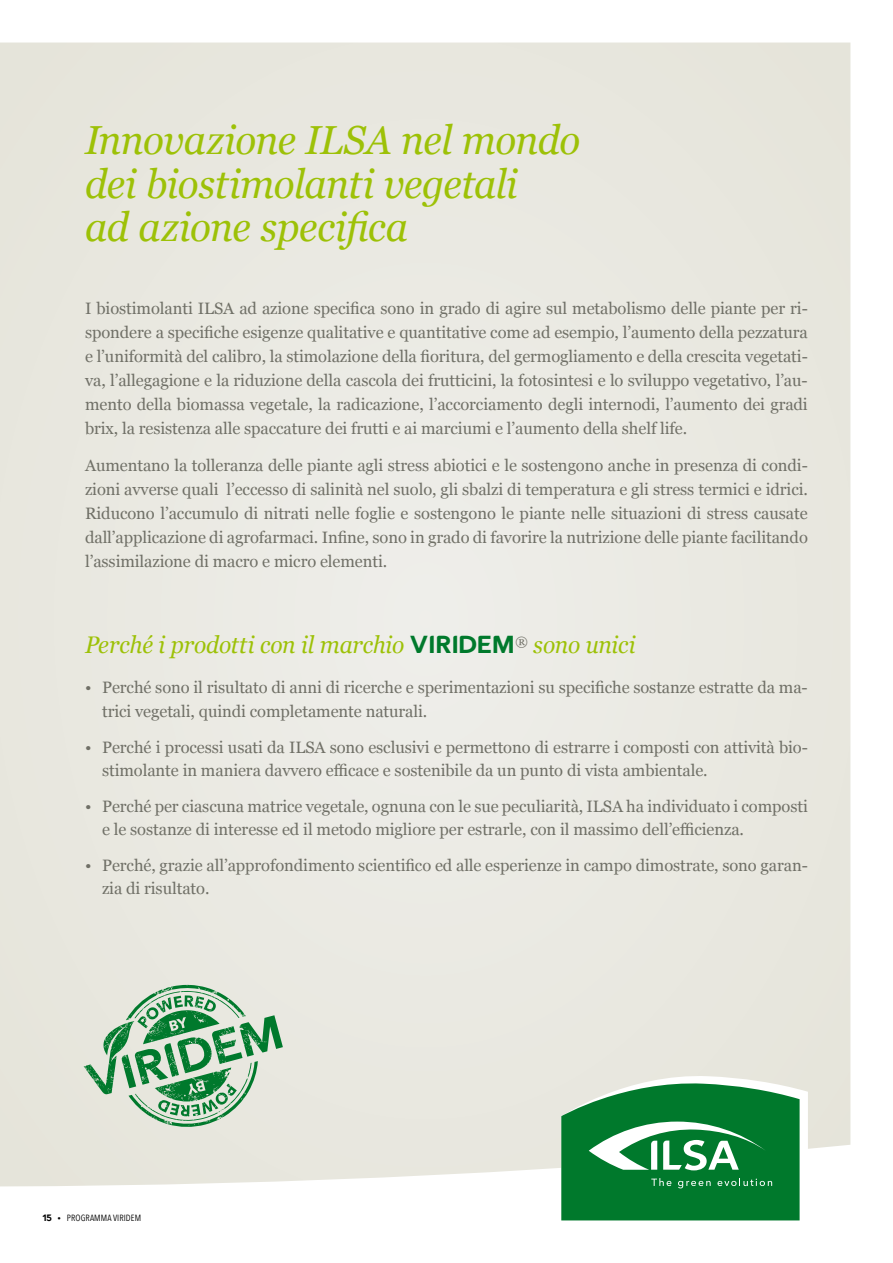
<style>
.page{position:relative;width:893px;height:1263px;background:#fff}
.page>*{position:absolute;margin:0;border:0;box-sizing:border-box;transform-origin:0 0}
.t1{font:italic 40.5px/43.5px "Georgia";letter-spacing:-.015em;color:#9dc107;scale:.96 1}
.t2{font:italic 24px "Georgia";letter-spacing:-.01em;color:#9dc107;scale:.95 1}
.t3{font:16.5px/24px "Georgia";letter-spacing:-.005em;color:#707067}
.t4{font:9px "Avenir Next Condensed";letter-spacing:.01em;color:#000}
.s1{font-family:"Ilsanew";font-style:normal;color:#00792c}
.s2{font-family:"Ilsanew"}
</style>
<div class="page">
<div style="left:0;top:43px;width:850px;height:1143px;background:#e9e8e1"></div>
<svg style="left:84px;top:985px;width:199px;height:143px;background:#a6c7ab"></svg>
<svg style="left:561px;top:1073px;width:247px;height:147px;background:#3d985d"></svg>
<h1 class="t1" style="left:85px;top:117px;width:518px">Innovazione ILSA nel mondo dei biostimolanti vegetali<br>ad azione specifica</h1>
<p class="t3" style="left:85px;top:296px;width:724px;text-align:justify">I biostimolanti ILSA ad azione specifica sono in grado di agire sul metabolismo delle piante per ri&shy;spondere a specifiche esigenze qualitative e quantitative come ad esempio, l’aumento della pezzatura e l’uniformità del calibro, la stimolazione della fioritura, del germogliamento e della crescita vegetati&shy;va, l’allegagione e la riduzione della cascola dei frutticini, la fotosintesi e lo sviluppo vegetativo, l’au&shy;mento della biomassa vegetale, la radicazione, l’accorciamento degli internodi, l’aumento dei gradi brix, la resistenza alle spaccature dei frutti e ai marciumi e l’aumento della shelf life.</p>
<p class="t3" style="left:85px;top:453px;width:724px;text-align:justify">Aumentano la tolleranza delle piante agli stress abiotici e le sostengono anche in presenza di condi&shy;zioni avverse quali l’eccesso di salinità nel suolo, gli sbalzi di temperatura e gli stress termici e idrici.<br>Riducono l’accumulo di nitrati nelle foglie e sostengono le piante nelle situazioni di stress causate dall’applicazione di agrofarmaci. Infine, sono in grado di favorire la nutrizione delle piante facilitando l’assimilazione di macro e micro elementi.</p>
<h2 class="t2" style="left:85px;top:627px;width:581px">Perché i prodotti con il marchio <span class="s1">VIRIDEM</span><sup>®</sup> sono unici</h2>
<p class="t3" style="left:102px;top:675px;width:707px;line-height:23.2px;text-indent:-17px">• Perché sono il risultato di anni di ricerche e sperimentazioni su specifiche sostanze estratte da ma&shy;trici vegetali, quindi completamente naturali.</p>
<p class="t3" style="left:102px;top:735px;width:707px;line-height:23.2px;text-indent:-17px">• Perché i processi usati da ILSA sono esclusivi e permettono di estrarre i composti con attività bio&shy;stimolante in maniera davvero efficace e sostenibile da un punto di vista ambientale.</p>
<p class="t3" style="left:102px;top:794px;width:707px;line-height:23.2px;text-indent:-17px">• Perché per ciascuna matrice vegetale, ognuna con le sue peculiarità, ILSA ha individuato i composti e le sostanze di interesse ed il metodo migliore per estrarle, con il massimo dell’efficienza.</p>
<p class="t3" style="left:102px;top:853px;width:707px;line-height:23.2px;text-indent:-17px">• Perché, grazie all’approfondimento scientifico ed alle esperienze in campo dimostrate, sono garan&shy;zia di risultato.</p>
<p class="t4" style="left:43px;top:1210px;width:100px"><span class="s2">15 •</span> PROGRAMMA VIRIDEM</p>
</div>
